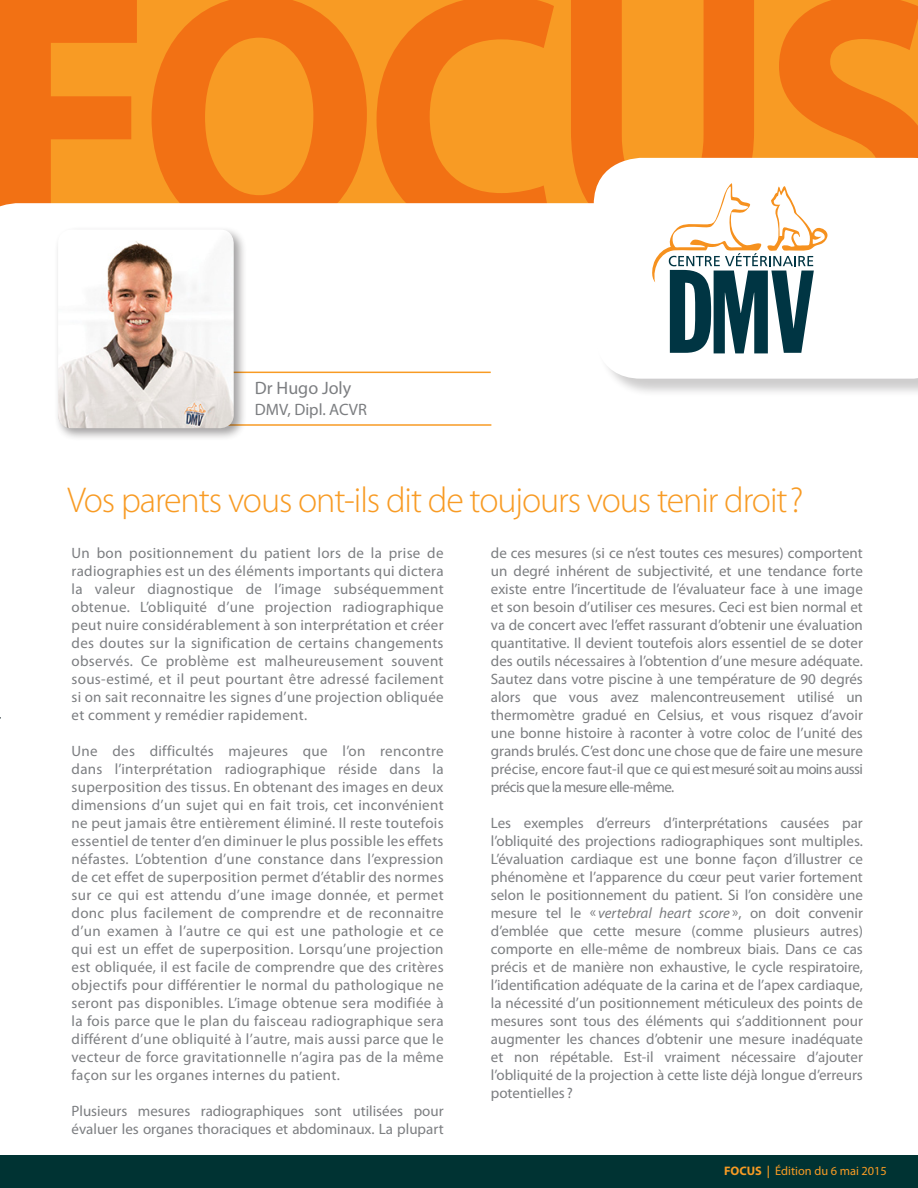
<style>
.page{position:relative;width:918px;height:1188px;background:#fff}
.page>*{position:absolute;margin:0;border:0;box-sizing:border-box;transform-origin:0 0}
.t1{font:300 36px "Myriad Pro";letter-spacing:-.03em;color:#f89b24}
.t2{font:18px "Myriad Pro";color:#7c7e81}
.t3{font:16.5px "Myriad Pro";color:#7c7e81}
.t4{font:15px/18px "Myriad Pro";color:#7c7e81;text-align:justify}
.t5{font:12.3px "Myriad Pro";color:#f89b24}
.s1{font-style:italic}
.s2{font-weight:700}
.s3{font-weight:600}
</style>
<div class="page">
<svg style="left:0;top:0;width:918px;height:203px"></svg>
<svg style="left:0;top:203px;width:594px;height:4px"></svg>
<div style="left:0;top:1155px;width:918px;height:33px;background:#033"></div>
<div style="left:596px;top:160px;width:322px;height:238px;background:#231f20;opacity:.22"></div>
<svg style="left:594px;top:158px;width:324px;height:221px"></svg>
<svg style="left:652px;top:183px;width:175px;height:170px"></svg>
<hr style="left:191px;top:424px;width:300px;height:2px;background:#f89b24">
<hr style="left:191px;top:372px;width:300px;height:1px;background:#f89b24">
<div style="left:54px;top:226px;width:193px;height:215px;background:#231f20;opacity:.42"></div>
<img style="left:58px;top:230px;width:176px;height:198px">
<p class="t2" style="left:255px;top:377px;width:98px">Dr Hugo Joly</p>
<p class="t3" style="left:255px;top:400px;width:114px">DMV, Dipl. ACVR</p>
<h1 class="t1" style="left:68px;top:480px;width:738px">Vos parents vous ont-ils dit de toujours vous tenir droit?</h1>
<p class="t4" style="left:72px;top:544px;width:374px">Un bon positionnement du patient lors de la prise de radiographies est un des éléments importants qui dictera la valeur diagnostique de l’image subséquemment obtenue. L’obliquité d’une projection radiographique peut nuire considérablement à son interprétation et créer des doutes sur la signification de certains changements observés. Ce problème est malheureusement souvent sous-estimé, et il peut pourtant être adressé facilement si on sait reconnaitre les signes d’une projection obliquée et comment y remédier rapidement.</p>
<p class="t4" style="left:72px;top:742px;width:374px">Une des difficultés majeures que l’on rencontre dans l’interprétation radiographique réside dans la superposition des tissus. En obtenant des images en deux dimensions d’un sujet qui en fait trois, cet inconvénient ne peut jamais être entièrement éliminé. Il reste toutefois essentiel de tenter d’en diminuer le plus possible les effets néfastes. L’obtention d’une constance dans l’expression de cet effet de superposition permet d’établir des normes sur ce qui est attendu d’une image donnée, et permet donc plus facilement de comprendre et de reconnaitre d’un examen à l’autre ce qui est une pathologie et ce qui est un effet de superposition. Lorsqu’une projection est obliquée, il est facile de comprendre que des critères objectifs pour différentier le normal du pathologique ne seront pas disponibles. L’image obtenue sera modifiée à la fois parce que le plan du faisceau radiographique sera différent d’une obliquité à l’autre, mais aussi parce que le vecteur de force gravitationnelle n’agira pas de la même façon sur les organes internes du patient.</p>
<p class="t4" style="left:72px;top:1102px;width:374px">Plusieurs mesures radiographiques sont utilisées pour évaluer les organes thoraciques et abdominaux. La plupart</p>
<p class="t4" style="left:491px;top:544px;width:374px">de ces mesures (si ce n’est toutes ces mesures) comportent un degré inhérent de subjectivité, et une tendance forte existe entre l’incertitude de l’évaluateur face à une image et son besoin d’utiliser ces mesures. Ceci est bien normal et va de concert avec l’effet rassurant d’obtenir une évaluation quantitative. Il devient toutefois alors essentiel de se doter des outils nécessaires à l’obtention d’une mesure adéquate.<br>Sautez dans votre piscine à une température de 90 degrés alors que vous avez malencontreusement utilisé un thermomètre gradué en Celsius, et vous risquez d’avoir une bonne histoire à raconter à votre coloc de l’unité des grands brulés. C’est donc une chose que de faire une mesure précise, encore faut-il que ce qui est mesuré soit au moins aussi précis que la mesure elle-même.</p>
<p class="t4" style="left:491px;top:814px;width:374px">Les exemples d’erreurs d’interprétations causées par l’obliquité des projections radiographiques sont multiples.<br>L’évaluation cardiaque est une bonne façon d’illustrer ce phénomène et l’apparence du cœur peut varier fortement selon le positionnement du patient. Si l’on considère une mesure tel le « <span class="s1">vertebral heart score</span> », on doit convenir d’emblée que cette mesure (comme plusieurs autres) comporte en elle-même de nombreux biais. Dans ce cas précis et de manière non exhaustive, le cycle respiratoire, l’identification adéquate de la carina et de l’apex cardiaque, la nécessité d’un positionnement méticuleux des points de mesures sont tous des éléments qui s’additionnent pour augmenter les chances d’obtenir une mesure inadéquate et non répétable. Est-il vraiment nécessaire d’ajouter l’obliquité de la projection à cette liste déjà longue d’erreurs potentielles ?</p>
<p class="t5" style="left:724px;top:1163px;width:164px"><span class="s2">FOCUS</span> <span class="s3">|</span> Édition du 6 mai 2015</p>
</div>
